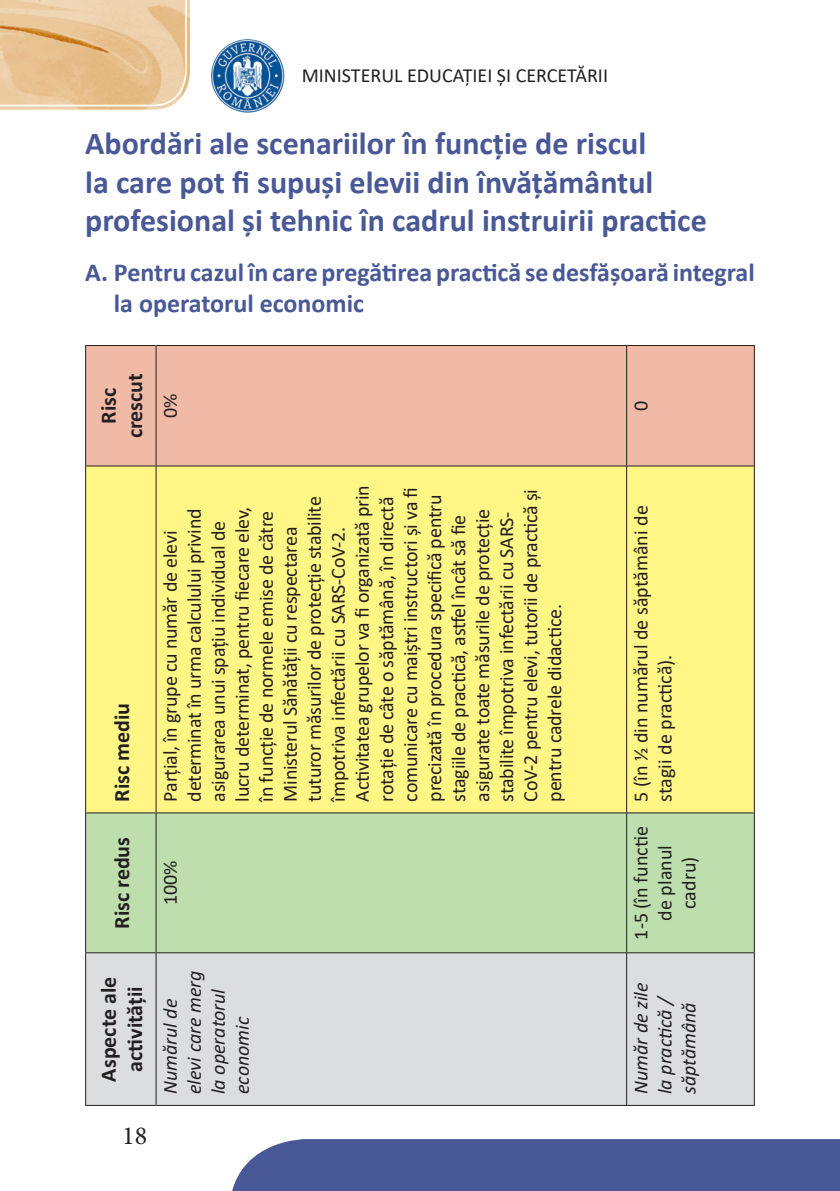
<style>
.page{position:relative;width:840px;height:1191px;background:#fff}
.page>*{position:absolute;margin:0;border:0;box-sizing:border-box;transform-origin:0 0}
.t1{font:700 32px/38.4px "Calibri";color:#495896}
.t2{font:700 26px/31.2px "Calibri";color:#495896}
.t3{font:26px "Minion Pro";color:#231f20}
.t4{font:700 22px/26.4px "Calibri";color:#231f20;text-align:center}
.t5{font:20px/24px "Calibri";letter-spacing:-.01em;color:#231f20}
.t6{font:italic 20px/24px "Calibri";color:#231f20}
</style>
<div class="page">
<svg style="left:0;top:0;width:190px;height:110px;background:#e9c69a"></svg>
<div style="left:232px;top:1139px;width:607px;height:52px;background:#495896"></div>
<img style="left:211px;top:39px;width:74px;height:74px">
<div style="left:86px;top:953px;width:667px;height:152px;background:#dcdddf"></div>
<div style="left:86px;top:813px;width:667px;height:139px;background:#bedeae"></div>
<div style="left:86px;top:466px;width:667px;height:346px;background:#fff685"></div>
<div style="left:86px;top:346px;width:667px;height:119px;background:#f0baa6"></div>
<hr style="left:85px;top:952px;width:1px;height:154px;background:#231f20">
<hr style="left:86px;top:1105px;width:69px;height:1px;background:#231f20">
<hr style="left:85px;top:813px;width:1px;height:139px;background:#231f20">
<hr style="left:86px;top:952px;width:69px;height:1px;background:#231f20">
<hr style="left:85px;top:466px;width:1px;height:347px;background:#231f20">
<hr style="left:86px;top:812px;width:69px;height:1px;background:#231f20">
<hr style="left:85px;top:345px;width:1px;height:121px;background:#231f20">
<hr style="left:86px;top:465px;width:69px;height:1px;background:#231f20">
<hr style="left:86px;top:345px;width:69px;height:1px;background:#231f20">
<hr style="left:155px;top:952px;width:1px;height:154px;background:#231f20">
<hr style="left:156px;top:1105px;width:469px;height:1px;background:#231f20">
<hr style="left:155px;top:813px;width:1px;height:139px;background:#231f20">
<hr style="left:156px;top:952px;width:469px;height:1px;background:#231f20">
<hr style="left:155px;top:466px;width:1px;height:347px;background:#231f20">
<hr style="left:156px;top:812px;width:469px;height:1px;background:#231f20">
<hr style="left:155px;top:345px;width:1px;height:121px;background:#231f20">
<hr style="left:156px;top:465px;width:469px;height:1px;background:#231f20">
<hr style="left:156px;top:345px;width:469px;height:1px;background:#231f20">
<hr style="left:625px;top:952px;width:1px;height:154px;background:#231f20">
<hr style="left:626px;top:1105px;width:127px;height:1px;background:#231f20">
<hr style="left:625px;top:813px;width:1px;height:139px;background:#231f20">
<hr style="left:626px;top:952px;width:127px;height:1px;background:#231f20">
<hr style="left:625px;top:466px;width:1px;height:347px;background:#231f20">
<hr style="left:626px;top:812px;width:127px;height:1px;background:#231f20">
<hr style="left:625px;top:345px;width:1px;height:121px;background:#231f20">
<hr style="left:626px;top:465px;width:127px;height:1px;background:#231f20">
<hr style="left:626px;top:345px;width:127px;height:1px;background:#231f20">
<hr style="left:753px;top:952px;width:1px;height:154px;background:#231f20">
<hr style="left:753px;top:813px;width:1px;height:139px;background:#231f20">
<hr style="left:753px;top:466px;width:1px;height:347px;background:#231f20">
<hr style="left:753px;top:345px;width:1px;height:121px;background:#231f20">
<p class="t5" style="left:301px;top:62px;width:307px">MINISTERUL EDUCAȚIEI ȘI CERCETĂRII</p>
<h1 class="t1" style="left:85px;top:124px;width:622px">Abordări ale scenariilor în funcție de riscul<br>la care pot fi supuși elevii din învățământul profesional și tehnic în cadrul instruirii practice</h1>
<h2 class="t2" style="left:114px;top:256px;width:642px;text-indent:-29px">A. Pentru cazul în care pregătirea practică se desfăşoară integral la operatorul economic</h2>
<p class="t4" style="left:95px;top:438px;width:67px;rotate:-90deg">Risc crescut</p>
<p class="t5" style="left:157px;top:418px;width:26px;rotate:-90deg">0%</p>
<p class="t4" style="left:108px;top:801px;width:100px;rotate:-90deg">Risc mediu</p>
<p class="t4" style="left:108px;top:928px;width:93px;rotate:-90deg">Risc redus</p>
<p class="t5" style="left:157px;top:801px;width:318px;rotate:-90deg">Parţial, în grupe cu număr de elevi determinat în urma calculului privind asigurarea unui spaţiu individual de lucru determinat, pentru fiecare elev,<br>în funcție de normele emise de către Ministerul Sănătății cu respectarea tuturor măsurilor de protecție stabilite împotriva infectării cu SARS-CoV-2.<br>Activitatea grupelor va fi organizată prin rotație de câte o săptămână, în directă comunicare cu maiştri instructori și va fi precizată în procedura specifică pentru stagiile de practică, astfel încât să fie asigurate toate măsurile de protecție stabilite împotriva infectării cu SARS-CoV-2 pentru elevi, tutorii de practică şi pentru cadrele didactice.</p>
<p class="t5" style="left:157px;top:905px;width:46px;rotate:-90deg">100%</p>
<p class="t4" style="left:95px;top:1081px;width:106px;rotate:-90deg">Aspecte ale activității</p>
<h2 class="t3" style="left:122px;top:1118px;width:26px">18</h2>
<p class="t6" style="left:157px;top:1094px;width:125px;rotate:-90deg">Numărul de elevi care merg la operatorul economic</p>
<p class="t5" style="left:627px;top:411px;width:12px;rotate:-90deg">0</p>
<p class="t5" style="left:627px;top:801px;width:298px;rotate:-90deg">5 (în ½ din numărul de săptămâni de stagii de practică).</p>
<p class="t5" style="left:627px;top:939px;width:115px;text-align:center;rotate:-90deg">1-5 (în functie de planul cadru)</p>
<p class="t6" style="left:627px;top:1094px;width:113px;rotate:-90deg">Număr de zile la practică / săptămână</p>
</div>
